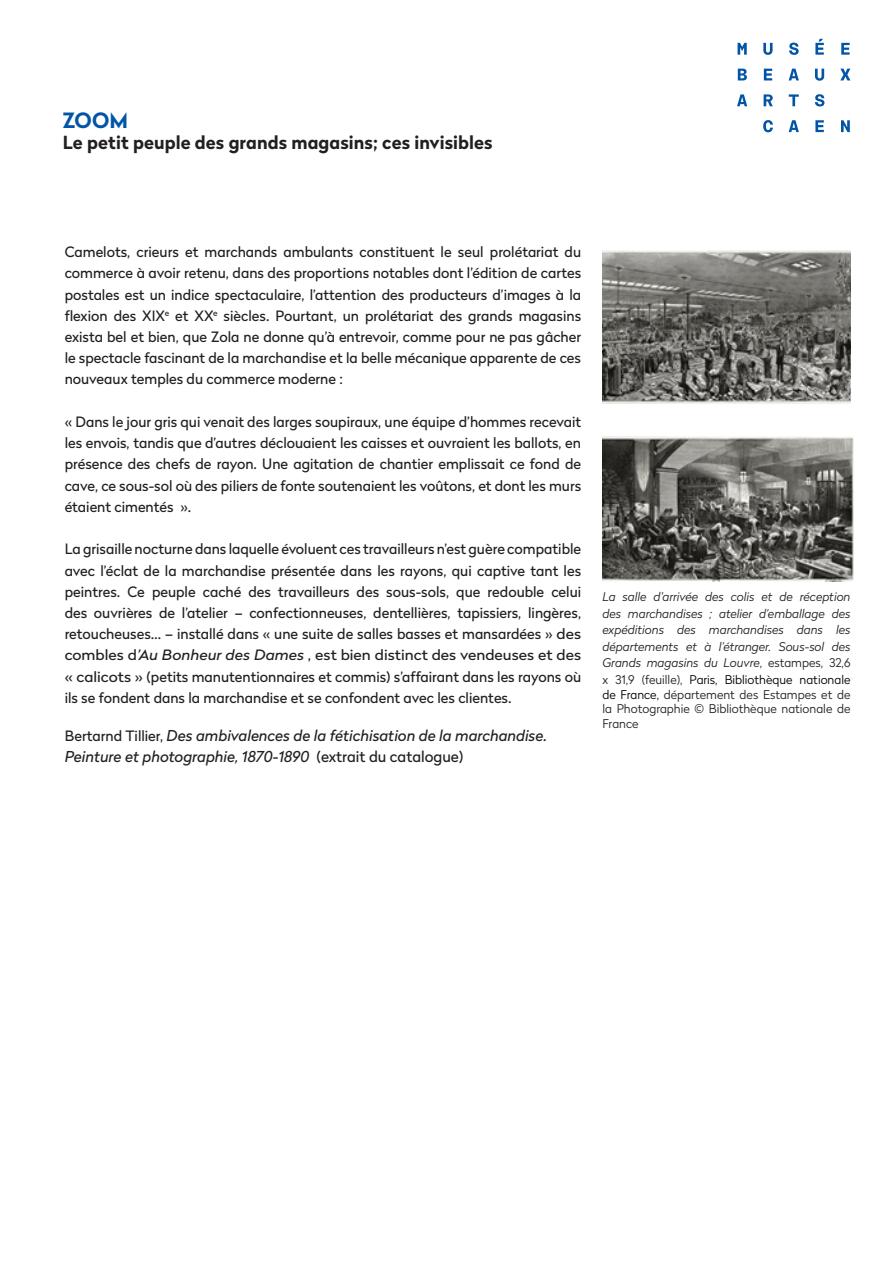
<style>
.page{position:relative;width:893px;height:1263px;background:#fff}
.page>*{position:absolute;margin:0;border:0;box-sizing:border-box;transform-origin:0 0}
.Titre__couleur{font:700 21px "Radikal";color:#0154a6}
.Texte{font:700 18px "Radikal";letter-spacing:.005em;color:#231f20}
.t1{font:italic 15px "Radikal";color:#231f20}
.t2{font:14.25px/21.1px "Radikal";color:#231f20;text-align:justify}
.t3{font:italic 300 12px/16.5px "Radikal";color:#231f20;text-align:justify}
.t4{font:300 12px/14.4px "Radikal";color:#231f20;text-align:justify}
.s1{font-style:italic}
.s2{font-style:normal;font-size:14.25px}
.s3{font-style:normal}
.s4{font-style:normal;color:#000002}
.s5{color:#000002}
</style>
<div class="page">
<svg style="left:763px;top:120px;width:87px;height:12px"></svg>
<svg style="left:737px;top:94px;width:87px;height:12px"></svg>
<svg style="left:738px;top:69px;width:112px;height:12px"></svg>
<svg style="left:738px;top:39px;width:112px;height:16px"></svg>
<img style="left:602px;top:251px;width:248px;height:152px">
<img style="left:602px;top:436px;width:252px;height:145px">
<p class="Titre__couleur" style="left:63px;top:105px;width:67px">ZOOM</p>
<p class="Texte" style="left:63px;top:129px;width:431px">Le petit peuple des grands magasins; ces invisibles</p>
<p class="t2" style="left:65px;top:241px;width:518px">Camelots, crieurs et marchands ambulants constituent le seul prolétariat du commerce à avoir retenu, dans des proportions notables dont l’édition de cartes postales est un indice spectaculaire, l’attention des producteurs d’images à la flexion des XIX<sup>e</sup> et XX<sup>e</sup> siècles. Pourtant, un prolétariat des grands magasins exista bel et bien, que Zola ne donne qu’à entrevoir, comme pour ne pas gâcher le spectacle fascinant de la marchandise et la belle mécanique apparente de ces nouveaux temples du commerce moderne :</p>
<p class="t2" style="left:65px;top:410px;width:518px">« Dans le jour gris qui venait des larges soupiraux, une équipe d’hommes recevait les envois, tandis que d’autres déclouaient les caisses et ouvraient les ballots, en présence des chefs de rayon. Une agitation de chantier emplissait ce fond de cave, ce sous-sol où des piliers de fonte soutenaient les voûtons, et dont les murs étaient cimentés ».</p>
<p class="t2" style="left:65px;top:538px;width:518px">La grisaille nocturne dans laquelle évoluent ces travailleurs n’est guère compatible avec l’éclat de la marchandise présentée dans les rayons, qui captive tant les peintres. Ce peuple caché des travailleurs des sous-sols, que redouble celui des ouvrières de l’atelier – confectionneuses, dentellières, tapissiers, lingères, retoucheuses… – installé dans « une suite de salles basses et mansardées » des combles d<span class="s1">’Au Bonheur des Dames</span> , est bien distinct des vendeuses et des « calicots » (petits manutentionnaires et commis) s’affairant dans les rayons où ils se fondent dans la marchandise et se confondent avec les clientes.</p>
<p class="t1" style="left:65px;top:725px;width:484px"><span class="s2">Bertarnd Tillier,</span> Des ambivalences de la fétichisation de la marchandise.</p>
<p class="t1" style="left:65px;top:746px;width:400px">Peinture et photographie, 1870-1890 <span class="s3">(extrait du catalogue)</span></p>
<p class="t3" style="left:602px;top:588px;width:250px">La salle d'arrivée des colis et de réception des marchandises ; atelier d’emballage des expéditions des marchandises dans les départements et à l’étranger. Sous-sol des Grands magasins du Louvre<span class="s3">, estampes, 32,6 x 31,9 (feuille),</span> <span class="s4">Paris, Bibliothèque nationale</span></p>
<p class="t4" style="left:602px;top:687px;width:250px"><span class="s5">de France,</span> département des Estampes et de la Photographie © Bibliothèque nationale de France</p>
</div>
